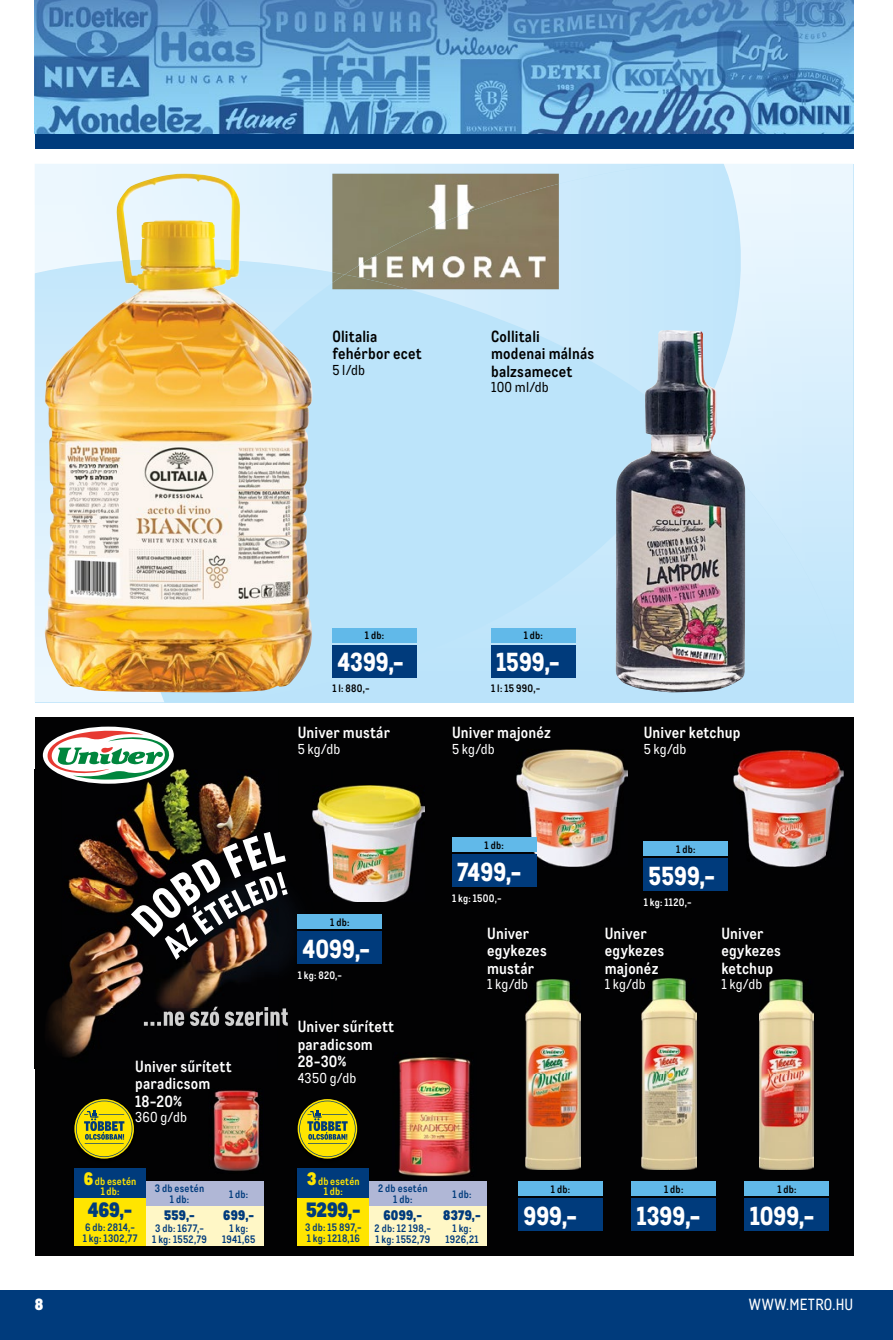
<style>
.page{position:relative;width:893px;height:1340px;background:#fff}
.page>*{position:absolute;margin:0;border:0;box-sizing:border-box;transform-origin:0 0}
.t1{font:800 25.38px "CA Metro";color:#fff}
.t2{font:900 20.12px "CA Metro";letter-spacing:-.01em;color:#003b7c}
.t3{font:700 15.75px/17.5px "CA Metro";letter-spacing:.01em;color:#fff}
.t4{font:700 15.75px/17.5px "CA Metro";letter-spacing:.01em;color:#000}
.t5{font:15.75px "CA Metro";letter-spacing:.015em;color:#fff}
.t6{font:900 15.75px "CA Metro";color:#fff}
.t7{font:14px "CA Metro";letter-spacing:.01em;color:#fff}
.t8{font:14px "CA Metro";letter-spacing:.01em;color:#000}
.t9{font:900 13.47px "CA Metro";letter-spacing:.015em;color:#003b7c}
.t10{font:700 10.5px/10.5px "CA Metro";letter-spacing:.025em;color:#003b7c;text-align:center}
.t11{font:700 10.5px "CA Metro";letter-spacing:.025em;color:#000}
.t12{font:700 10.5px "CA Metro";letter-spacing:.025em;color:#fff}
.t13{font:700 10.5px/10.5px "CA Metro";letter-spacing:.015em;color:#ffe500;text-align:center}
.s1{font-weight:900;font-size:17.5px}
</style>
<div class="page">
<div style="left:0;top:1290px;width:893px;height:49px;background:#003b7c"></div>
<div style="left:35px;top:134px;width:818px;height:15px;background:#003b7c"></div>
<img style="left:853px;top:0;width:1px;height:134px">
<img style="left:35px;top:0;width:818px;height:134px">
<div style="left:35px;top:164px;width:818px;height:538px;background:#bce4fa"></div>
<svg style="left:332px;top:534px;width:353px;height:159px"></svg>
<svg style="left:35px;top:273px;width:197px;height:429px"></svg>
<svg style="left:408px;top:273px;width:244px;height:102px"></svg>
<img style="left:724px;top:164px;width:129px;height:407px">
<img style="left:35px;top:164px;width:620px;height:109px">
<div style="left:35px;top:717px;width:818px;height:538px;background:#020203"></div>
<img style="left:48px;top:769px;width:265px;height:288px">
<img style="left:131px;top:832px;width:157px;height:127px">
<svg style="left:43px;top:726px;width:131px;height:57px"></svg>
<svg style="left:46px;top:730px;width:124px;height:49px;background:#a5b3a2"></svg>
<svg style="left:144px;top:1006px;width:144px;height:19px"></svg>
<img style="left:733px;top:750px;width:110px;height:116px">
<img style="left:517px;top:750px;width:111px;height:116px">
<img style="left:313px;top:785px;width:112px;height:116px">
<img style="left:759px;top:979px;width:55px;height:190px">
<img style="left:526px;top:979px;width:55px;height:190px">
<img style="left:641px;top:978px;width:55px;height:191px">
<div style="left:745px;top:1198px;width:84px;height:32px;background:#003b7c"></div>
<div style="left:745px;top:1181px;width:84px;height:15px;background:#61b9e9"></div>
<div style="left:632px;top:1198px;width:84px;height:32px;background:#003b7c"></div>
<div style="left:632px;top:1181px;width:84px;height:15px;background:#61b9e9"></div>
<div style="left:518px;top:1198px;width:85px;height:32px;background:#003b7c"></div>
<div style="left:518px;top:1181px;width:85px;height:15px;background:#61b9e9"></div>
<div style="left:298px;top:931px;width:84px;height:33px;background:#003b7c"></div>
<div style="left:298px;top:914px;width:84px;height:15px;background:#61b9e9"></div>
<div style="left:452px;top:854px;width:84px;height:32px;background:#003b7c"></div>
<div style="left:452px;top:837px;width:84px;height:15px;background:#61b9e9"></div>
<div style="left:644px;top:858px;width:84px;height:32px;background:#003b7c"></div>
<div style="left:644px;top:841px;width:84px;height:15px;background:#61b9e9"></div>
<div style="left:146px;top:1181px;width:67px;height:25px;background:#b0b7d6"></div>
<div style="left:146px;top:1222px;width:67px;height:23px;background:#fff7c6"></div>
<div style="left:146px;top:1206px;width:67px;height:16px;background:#fff7c6"></div>
<div style="left:213px;top:1181px;width:51px;height:25px;background:#b0b7d6"></div>
<div style="left:213px;top:1222px;width:51px;height:23px;background:#fff7c6"></div>
<div style="left:213px;top:1206px;width:51px;height:16px;background:#fff7c6"></div>
<img style="left:74px;top:1245px;width:72px;height:1px">
<div style="left:74px;top:1168px;width:72px;height:30px;background:#003b7c"></div>
<div style="left:74px;top:1198px;width:72px;height:23px;background:#ffe500"></div>
<div style="left:74px;top:1221px;width:72px;height:24px;background:#ffe500"></div>
<img style="left:94px;top:1099px;width:40px;height:60px">
<svg style="left:74px;top:1099px;width:60px;height:59px"></svg>
<svg style="left:76px;top:1100px;width:56px;height:57px;background:#a6a118"></svg>
<img style="left:297px;top:1099px;width:61px;height:60px">
<svg style="left:299px;top:1100px;width:57px;height:57px;background:#a49f17"></svg>
<img style="left:213px;top:1090px;width:47px;height:81px">
<img style="left:398px;top:1057px;width:73px;height:119px">
<div style="left:369px;top:1181px;width:68px;height:25px;background:#b0b7d6"></div>
<div style="left:369px;top:1222px;width:68px;height:23px;background:#fff7c6"></div>
<div style="left:369px;top:1206px;width:68px;height:16px;background:#fff7c6"></div>
<div style="left:437px;top:1181px;width:50px;height:25px;background:#b0b7d6"></div>
<div style="left:437px;top:1222px;width:50px;height:23px;background:#fff7c6"></div>
<div style="left:437px;top:1206px;width:50px;height:16px;background:#fff7c6"></div>
<img style="left:297px;top:1170px;width:72px;height:76px">
<div style="left:298px;top:1168px;width:71px;height:30px;background:#003b7c"></div>
<div style="left:298px;top:1198px;width:71px;height:23px;background:#ffe500"></div>
<div style="left:298px;top:1221px;width:71px;height:24px;background:#ffe500"></div>
<div style="left:332px;top:645px;width:85px;height:32px;background:#003b7c"></div>
<div style="left:332px;top:628px;width:85px;height:14px;background:#61b9e9"></div>
<div style="left:491px;top:645px;width:84px;height:32px;background:#003b7c"></div>
<div style="left:491px;top:628px;width:84px;height:14px;background:#61b9e9"></div>
<img style="left:44px;top:174px;width:270px;height:518px">
<img style="left:616px;top:330px;width:129px;height:362px">
<img style="left:332px;top:283px;width:13px;height:6px">
<svg style="left:332px;top:274px;width:13px;height:9px"></svg>
<img style="left:345px;top:274px;width:214px;height:15px">
<img style="left:332px;top:174px;width:227px;height:100px">
<p class="t4" style="left:332px;top:326px;width:91px">Olitalia fehérbor ecet</p>
<p class="t8" style="left:332px;top:360px;width:34px">5 l/db</p>
<p class="t4" style="left:491px;top:326px;width:105px">Collitali modenai málnás balzsamecet</p>
<p class="t8" style="left:491px;top:377px;width:59px">100 ml/db</p>
<p class="t3" style="left:135px;top:1056px;width:98px">Univer sűrített paradicsom<br>18-20%</p>
<p class="t7" style="left:135px;top:1107px;width:53px">360 g/db</p>
<p class="t13" style="left:84px;top:1174px;width:54px"><span class="s1">6</span> db esetén<br>1 db:</p>
<p class="t2" style="left:88px;top:1192px;width:46px">469,-</p>
<p class="t10" style="left:83px;top:1221px;width:56px;text-align:left">6 db: 2814,-<br>1 kg: 1302,77</p>
<p class="t10" style="left:155px;top:1182px;width:51px">3 db esetén<br>1 db:</p>
<p class="t10" style="left:152px;top:1222px;width:56px;text-align:left">3 db: 1677,-<br>1 kg: 1552,79</p>
<p class="t9" style="left:164px;top:1203px;width:32px">559,-</p>
<p class="t10" style="left:229px;top:1187px;width:21px">1 db:</p>
<p class="t10" style="left:222px;top:1222px;width:35px">1 kg:<br>1941,65</p>
<p class="t9" style="left:223px;top:1203px;width:32px">699,-</p>
<p class="t11" style="left:365px;top:627px;width:21px">1 db:</p>
<h1 class="t1" style="left:337px;top:641px;width:68px">4399,-</h1>
<p class="t11" style="left:332px;top:680px;width:39px">1 l: 880,-</p>
<p class="t3" style="left:298px;top:723px;width:94px">Univer mustár</p>
<p class="t7" style="left:298px;top:739px;width:44px">5 kg/db</p>
<p class="t11" style="left:330px;top:914px;width:21px">1 db:</p>
<h1 class="t1" style="left:303px;top:927px;width:69px">4099,-</h1>
<p class="t12" style="left:298px;top:967px;width:46px">1 kg: 820,-</p>
<p class="t3" style="left:298px;top:1016px;width:98px">Univer sűrített paradicsom<br>28-30%</p>
<p class="t7" style="left:298px;top:1068px;width:60px">4350 g/db</p>
<p class="t11" style="left:524px;top:627px;width:21px">1 db:</p>
<h1 class="t1" style="left:496px;top:641px;width:66px">1599,-</h1>
<p class="t11" style="left:491px;top:680px;width:51px">1 l: 15 990,-</p>
<p class="t3" style="left:452px;top:723px;width:100px">Univer majonéz</p>
<p class="t7" style="left:452px;top:739px;width:44px">5 kg/db</p>
<p class="t11" style="left:485px;top:836px;width:21px">1 db:</p>
<h1 class="t1" style="left:457px;top:850px;width:66px">7499,-</h1>
<p class="t12" style="left:452px;top:889px;width:51px">1 kg: 1500,-</p>
<p class="t3" style="left:487px;top:923px;width:61px">Univer egykezes mustár</p>
<p class="t7" style="left:487px;top:974px;width:42px">1 kg/db</p>
<p class="t3" style="left:644px;top:723px;width:98px">Univer ketchup</p>
<p class="t7" style="left:644px;top:739px;width:44px">5 kg/db</p>
<p class="t11" style="left:676px;top:841px;width:21px">1 db:</p>
<h1 class="t1" style="left:649px;top:854px;width:68px">5599,-</h1>
<p class="t12" style="left:644px;top:894px;width:49px">1 kg: 1120,-</p>
<p class="t3" style="left:605px;top:923px;width:61px">Univer egykezes majonéz</p>
<p class="t7" style="left:605px;top:974px;width:42px">1 kg/db</p>
<p class="t3" style="left:721px;top:923px;width:61px">Univer egykezes ketchup</p>
<p class="t7" style="left:721px;top:974px;width:42px">1 kg/db</p>
<p class="t13" style="left:307px;top:1174px;width:54px"><span class="s1">3</span> db esetén<br>1 db:</p>
<p class="t2" style="left:306px;top:1192px;width:56px">5299,-</p>
<p class="t10" style="left:305px;top:1221px;width:58px;text-align:left">3 db: 15 897,-<br>1 kg: 1218,16</p>
<p class="t10" style="left:378px;top:1182px;width:51px">2 db esetén<br>1 db:</p>
<p class="t10" style="left:375px;top:1222px;width:58px;text-align:left">2 db: 12 198,-<br>1 kg: 1552,79</p>
<p class="t9" style="left:384px;top:1203px;width:40px">6099,-</p>
<p class="t10" style="left:452px;top:1187px;width:21px">1 db:</p>
<p class="t10" style="left:445px;top:1222px;width:35px">1 kg:<br>1926,21</p>
<p class="t9" style="left:443px;top:1203px;width:39px">8379,-</p>
<p class="t11" style="left:551px;top:1180px;width:21px">1 db:</p>
<h1 class="t1" style="left:523px;top:1194px;width:56px">999,-</h1>
<p class="t11" style="left:664px;top:1180px;width:21px">1 db:</p>
<h1 class="t1" style="left:637px;top:1194px;width:66px">1399,-</h1>
<p class="t11" style="left:777px;top:1180px;width:21px">1 db:</p>
<h1 class="t1" style="left:750px;top:1194px;width:66px">1099,-</h1>
<p class="t6" style="left:35px;top:1290px;width:10px">8</p>
<p class="t5" style="left:749px;top:1293px;width:106px">WWW.METRO.HU</p>
</div>
